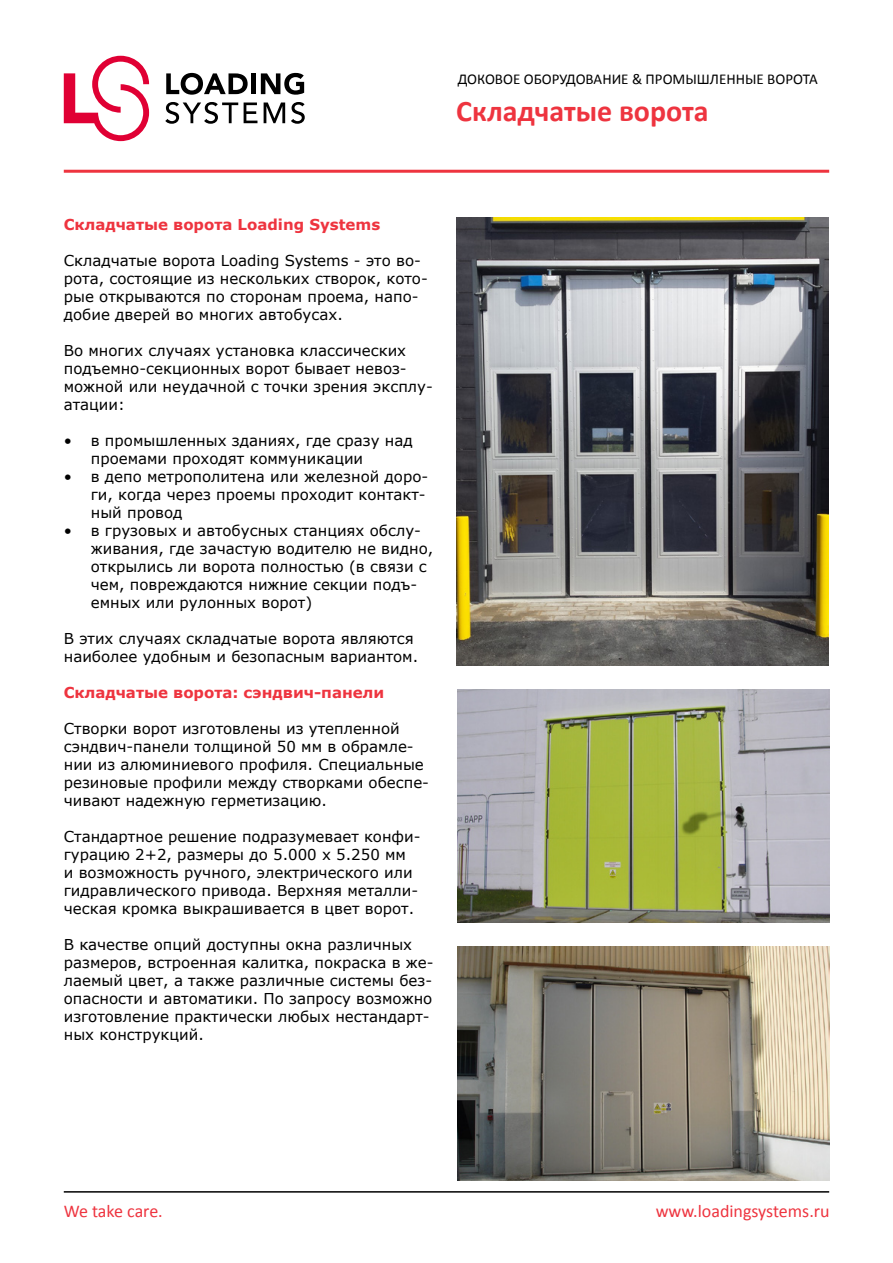
<style>
.page{position:relative;width:893px;height:1263px;background:#fff}
.page>*{position:absolute;margin:0;border:0;box-sizing:border-box;transform-origin:0 0}
.t1{font:700 30px "Calibri";color:#ee343f}
.t2{font:18px "Calibri";color:#ee343f}
.t3{font:15px/18px "Verdana";color:#000}
.t4{font:700 15px "Verdana";color:#ee343f}
.t5{font:15px "Calibri";color:#000}
</style>
<div class="page">
<svg style="left:64px;top:56px;width:85px;height:85px"></svg>
<svg style="left:166px;top:73px;width:82px;height:22px"></svg>
<div style="left:251px;top:73px;width:5px;height:21px;background:#000"></div>
<svg style="left:261px;top:73px;width:43px;height:22px"></svg>
<svg style="left:165px;top:102px;width:73px;height:22px"></svg>
<svg style="left:244px;top:103px;width:13px;height:20px"></svg>
<svg style="left:264px;top:103px;width:21px;height:20px"></svg>
<svg style="left:291px;top:102px;width:14px;height:22px"></svg>
<hr style="left:64px;top:170px;width:765px;height:3px;background:#ee343f">
<hr style="left:64px;top:1191px;width:765px;height:1px;background:#000">
<img style="left:457px;top:218px;width:372px;height:447px">
<img style="left:458px;top:946px;width:372px;height:234px">
<img style="left:457px;top:689px;width:372px;height:234px">
<p class="t5" style="left:458px;top:70px;width:361px">ДОКОВОЕ ОБОРУДОВАНИЕ &amp; ПРОМЫШЛЕННЫЕ ВОРОТА</p>
<h1 class="t1" style="left:456px;top:92px;width:254px">Складчатые ворота</h1>
<p class="t4" style="left:64px;top:214px;width:318px">Складчатые ворота Loading Systems</p>
<p class="t3" style="left:64px;top:251px;width:366px">Складчатые ворота Loading Systems - это во&shy;рота, состоящие из нескольких створок, кото&shy;рые открываются по сторонам проема, напо&shy;добие дверей во многих автобусах.</p>
<p class="t3" style="left:64px;top:341px;width:371px">Во многих случаях установка классических подъемно-секционных ворот бывает невоз&shy;можной или неудачной с точки зрения эксплу&shy;атации:</p>
<p class="t3" style="left:91px;top:431px;width:324px;text-indent:-27px">• в промышленных зданиях, где сразу над проемами проходят коммуникации</p>
<p class="t3" style="left:91px;top:467px;width:339px;text-indent:-27px">• в депо метрополитена или железной доро&shy;ги, когда через проемы проходит контакт&shy;ный провод</p>
<p class="t3" style="left:91px;top:521px;width:344px;text-indent:-27px">• в грузовых и автобусных станциях обслу&shy;живания, где зачастую водителю не видно, открылись ли ворота полностью (в связи с чем, повреждаются нижние секции подъ&shy;емных или рулонных ворот)</p>
<p class="t3" style="left:64px;top:629px;width:356px">В этих случаях складчатые ворота являются наиболее удобным и безопасным вариантом.</p>
<p class="t4" style="left:64px;top:682px;width:322px">Складчатые ворота: сэндвич-панели</p>
<p class="t3" style="left:64px;top:719px;width:367px">Створки ворот изготовлены из утепленной сэндвич-панели толщиной 50 мм в обрамле&shy;нии из алюминиевого профиля. Специальные резиновые профили между створками обеспе&shy;чивают надежную герметизацию.</p>
<p class="t3" style="left:64px;top:827px;width:358px">Стандартное решение подразумевает конфи&shy;гурацию 2+2, размеры до 5.000 х 5.250 мм<br>и возможность ручного, электрического или гидравлического привода. Верхняя металли&shy;ческая кромка выкрашивается в цвет ворот.</p>
<p class="t3" style="left:64px;top:935px;width:371px">В качестве опций доступны окна различных размеров, встроенная калитка, покраска в же&shy;лаемый цвет, а также различные системы без&shy;опасности и автоматики. По запросу возможно изготовление практически любых нестандарт&shy;ных конструкций.</p>
<p class="t2" style="left:64px;top:1199px;width:101px">We take care.</p>
<p class="t2" style="left:656px;top:1199px;width:175px">www.loadingsystems.ru</p>
</div>
